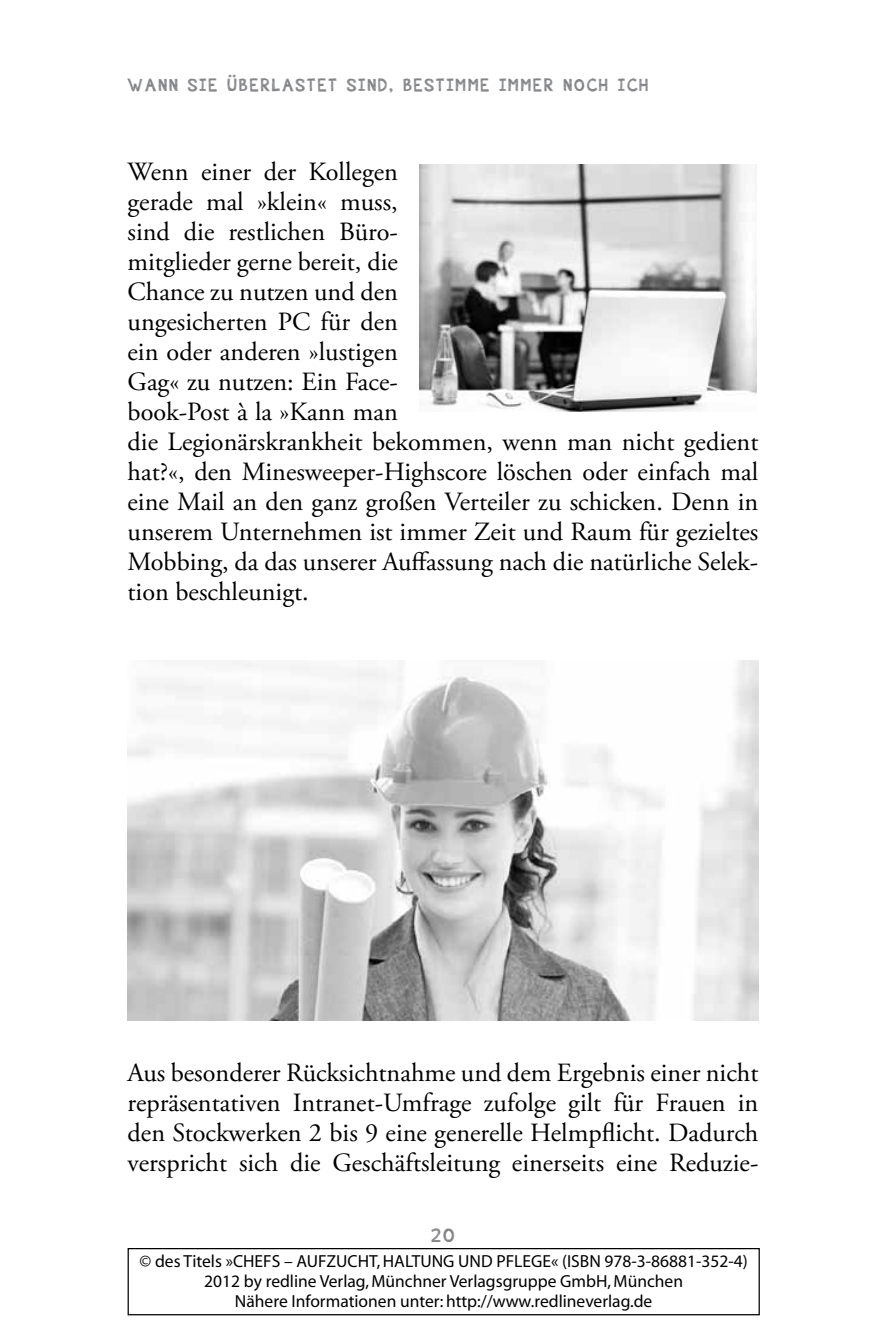
<style>
.page{position:relative;width:886px;height:1326px;background:#fff}
.page>*{position:absolute;margin:0;border:0;box-sizing:border-box;transform-origin:0 0}
.t1{font:26.25px/30px "Adobe Garamond Pro";color:#000}
.t2{font:20px "appleberry";color:#808285}
.t3{font:17.5px/20px "Myriad MM 400 600";color:#000;text-align:center}
.t4{font:17.5px "appleberry";letter-spacing:.13em;color:#808285}
</style>
<div class="page">
<div style="left:128px;top:1247px;width:632px;height:68px;border:1px solid #000"></div>
<img style="left:419px;top:165px;width:338px;height:247px">
<img style="left:128px;top:660px;width:630px;height:360px">
<p class="t4" style="left:128px;top:72px;width:522px">WANN SIE ÜBERLASTET SIND, BESTIMME IMMER NOCH ICH</p>
<p class="t1" style="left:128px;top:158px;width:632px">Wenn einer der Kollegen<br>gerade mal »klein« muss,<br>sind die restlichen Büro-<br>mitglieder gerne bereit, die<br>Chance zu nutzen und den<br>ungesicherten PC für den<br>ein oder anderen »lustigen<br>Gag« zu nutzen: Ein Face-<br>book-Post à la »Kann man<br>die Legionärskrankheit bekommen, wenn man nicht gedient hat?«, den Minesweeper-Highscore löschen oder einfach mal eine Mail an den ganz großen Verteiler zu schicken. Denn in unserem Unternehmen ist immer Zeit und Raum für gezieltes Mobbing, da das unserer Auffassung nach die natürliche Selek&shy;tion beschleunigt.</p>
<p class="t1" style="left:128px;top:1058px;width:632px;text-align:justify">Aus besonderer Rücksichtnahme und dem Ergebnis einer nicht repräsentativen Intranet-Umfrage zufolge gilt für Frauen in den Stockwerken 2 bis 9 eine generelle Helmpflicht. Dadurch verspricht sich die Geschäftsleitung einerseits eine Reduzie-</p>
<p class="t2" style="left:431px;top:1220px;width:25px">20</p>
<p class="t3" style="left:139px;top:1252px;width:610px">© des Titels »Chefs – Aufzucht, Haltung und Pflege« (ISBN 978-3-86881-352-4)<br>2012 by redline Verlag, Münchner Verlagsgruppe GmbH, München<br>Nähere Informationen unter: http://www.redlineverlag.de</p>
</div>
